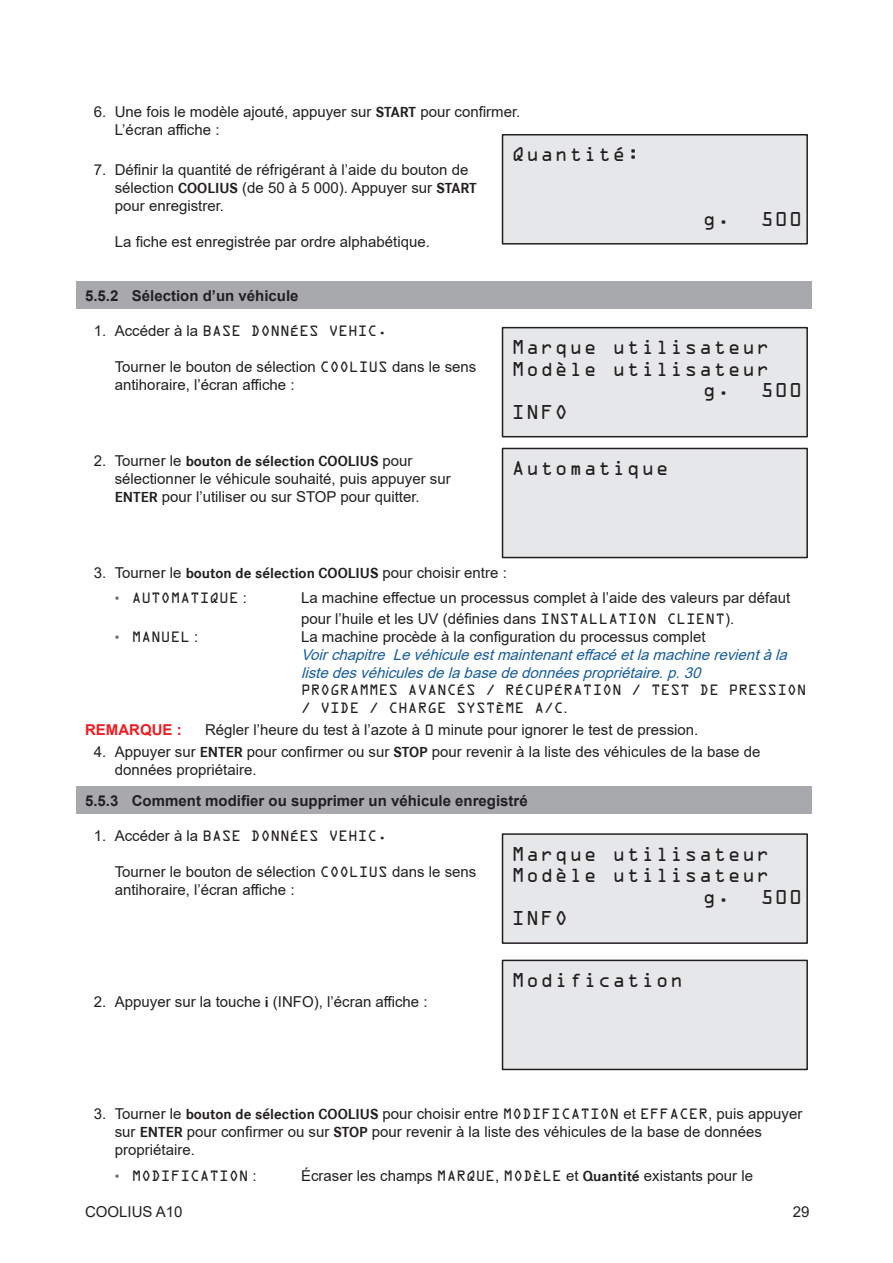
<style>
.page{position:relative;width:893px;height:1263px;background:#fff}
.page>*{position:absolute;margin:0;border:0;box-sizing:border-box;transform-origin:0 0}
.t1{font:18px "OCRA Std";letter-spacing:.08em;color:#231f20}
.t2{font:15px/18px "Arial";color:#231f20}
.t3{font:italic 15px/18px "Arial";color:#175d9e}
.t4{font:700 15px "Arial";color:#231f20}
.t5{font:700 15px "Corporate S";color:#231f20}
.t6{font:700 15px "Arial";color:#ee1d23}
.t7{font:13.5px/18px "OCRA Std";color:#231f20}
.s1{font-family:"Corporate S";font-weight:700}
.s2{font-family:"Arial";font-size:15px}
.s3{font-family:"OCRA Std";font-size:13.5px}
.s4{font-family:"Arial";font-weight:400}
.s5{font-family:"Arial";color:#6c6e71}
</style>
<div class="page">
<div style="left:77px;top:281px;width:735px;height:28px;background:#a8a9ad"></div>
<div style="left:77px;top:786px;width:735px;height:28px;background:#a8a9ad"></div>
<div style="left:502px;top:135px;width:305px;height:109px;background:#e6e7e9"></div>
<div style="left:502px;top:134px;width:306px;height:111px;border:2px solid #231f20"></div>
<div style="left:502px;top:328px;width:305px;height:109px;background:#e6e7e9"></div>
<div style="left:502px;top:327px;width:306px;height:110px;border:2px solid #231f20"></div>
<div style="left:502px;top:448px;width:305px;height:109px;background:#e6e7e9"></div>
<div style="left:502px;top:448px;width:306px;height:110px;border:2px solid #231f20"></div>
<div style="left:502px;top:834px;width:305px;height:109px;background:#e6e7e9"></div>
<div style="left:502px;top:833px;width:306px;height:111px;border:2px solid #231f20"></div>
<div style="left:502px;top:960px;width:305px;height:109px;background:#e6e7e9"></div>
<div style="left:502px;top:960px;width:306px;height:110px;border:2px solid #231f20"></div>
<p class="t2" style="left:115px;top:103px;width:407px;text-indent:-21px">6. Une fois le modèle ajouté, appuyer sur <span class="s1">START</span> pour confirmer.<br>L’écran affiche :</p>
<p class="t2" style="left:115px;top:161px;width:364px;text-indent:-21px">7. Définir la quantité de réfrigérant à l’aide du bouton de sélection <span class="s1">COOLIUS</span> (de 50 à 5 000). Appuyer sur <span class="s1">START </span>pour enregistrer.</p>
<p class="t2" style="left:115px;top:233px;width:317px">La fiche est enregistrée par ordre alphabétique.</p>
<p class="t4" style="left:85px;top:285px;width:215px">5.5.2 Sélection d’un véhicule</p>
<p class="t7" style="left:94px;top:323px;width:295px"><span class="s2">1. Accéder à la</span> BASE DONNÉES VEHIC.</p>
<p class="t2" style="left:115px;top:357px;width:363px">Tourner le bouton de sélection <span class="s3">COOLIUS</span> dans le sens antihoraire, l’écran affiche :</p>
<p class="t1" style="left:512px;top:147px;width:130px">Quantité:</p>
<p class="t1" style="left:703px;top:211px;width:101px">g. 500</p>
<p class="t1" style="left:512px;top:339px;width:259px">Marque utilisateur</p>
<p class="t1" style="left:512px;top:361px;width:259px">Modèle utilisateur</p>
<p class="t1" style="left:703px;top:383px;width:101px">g. 500</p>
<p class="t1" style="left:512px;top:404px;width:58px">INFO</p>
<p class="t5" style="left:94px;top:452px;width:320px"><span class="s4">2. Tourner le</span> bouton de sélection COOLIUS <span class="s4">pour</span></p>
<p class="t2" style="left:115px;top:469px;width:337px">sélectionner le véhicule souhaité, puis appuyer sur<br><span class="s1">ENTER</span> pour l’utiliser ou sur STOP pour quitter.</p>
<p class="t1" style="left:512px;top:460px;width:158px">Automatique</p>
<p class="t2" style="left:94px;top:564px;width:415px">3. Tourner le <span class="s1">bouton de sélection COOLIUS</span> pour choisir entre :</p>
<p class="t7" style="left:115px;top:590px;width:134px"><span class="s5">•</span> AUTOMATIQUE <span class="s2">:</span></p>
<p class="t2" style="left:301px;top:587px;width:491px;line-height:21px">La machine effectue un processus complet à l’aide des valeurs par défaut pour l’huile et les UV (définies dans <span class="s3">INSTALLATION CLIENT</span>).</p>
<p class="t7" style="left:115px;top:629px;width:85px"><span class="s5">•</span> MANUEL <span class="s2">:</span></p>
<p class="t2" style="left:301px;top:628px;width:406px">La machine procède à la configuration du processus complet</p>
<p class="t3" style="left:301px;top:646px;width:493px">Voirchapitre Levéhiculeestmaintenanteffacéetlamachinerevientàla listedesvéhiculesdelabasededonnéespropriétaire.p.30</p>
<p class="t7" style="left:301px;top:682px;width:507px">PROGRAMMES AVANCÉS / RÉCUPÉRATION / TEST DE PRESSION / VIDE / CHARGE SYSTÈME A/C<span class="s2">.</span></p>
<p class="t6" style="left:85px;top:719px;width:98px">REMARQUE :</p>
<p class="t2" style="left:205px;top:720px;width:495px">Régler l’heure du test à l’azote à <span class="s3">0</span> minute pour ignorer le test de pression.</p>
<p class="t2" style="left:115px;top:743px;width:647px;text-indent:-21px">4. Appuyer sur <span class="s1">ENTER</span> pour confirmer ou sur <span class="s1">STOP</span> pour revenir à la liste des véhicules de la base de données propriétaire.</p>
<p class="t4" style="left:85px;top:790px;width:444px">5.5.3 Comment modifier ou supprimer un véhicule enregistré</p>
<p class="t7" style="left:94px;top:828px;width:295px"><span class="s2">1. Accéder à la</span> BASE DONNÉES VEHIC.</p>
<p class="t2" style="left:115px;top:862px;width:363px">Tourner le bouton de sélection <span class="s3">COOLIUS</span> dans le sens antihoraire, l’écran affiche :</p>
<p class="t1" style="left:512px;top:846px;width:259px">Marque utilisateur</p>
<p class="t1" style="left:512px;top:867px;width:259px">Modèle utilisateur</p>
<p class="t1" style="left:703px;top:889px;width:101px">g. 500</p>
<p class="t1" style="left:512px;top:911px;width:58px">INFO</p>
<p class="t2" style="left:94px;top:993px;width:335px">2. Appuyer sur la touche <span class="s1">i</span> (INFO), l’écran affiche :</p>
<p class="t1" style="left:512px;top:972px;width:173px">Modification</p>
<p class="t2" style="left:115px;top:1105px;width:689px;text-indent:-21px">3. Tourner le <span class="s1">bouton de sélection COOLIUS</span> pour choisir entre <span class="s3">MODIFICATION</span> et <span class="s3">EFFACER</span>, puis appuyer sur <span class="s1">ENTER</span> pour confirmer ou sur <span class="s1">STOP</span> pour revenir à la liste des véhicules de la base de données propriétaire.</p>
<p class="t7" style="left:115px;top:1168px;width:143px"><span class="s5">•</span> MODIFICATION <span class="s2">:</span></p>
<p class="t2" style="left:301px;top:1166px;width:454px">Écraser les champs <span class="s3">MARQUE</span>, <span class="s3">MODÈLE</span> et <span class="s1">Quantité</span> existants pour le</p>
<p class="t2" style="left:85px;top:1202px;width:99px">COOLIUS A10</p>
<p class="t2" style="left:793px;top:1202px;width:18px">29</p>
</div>
